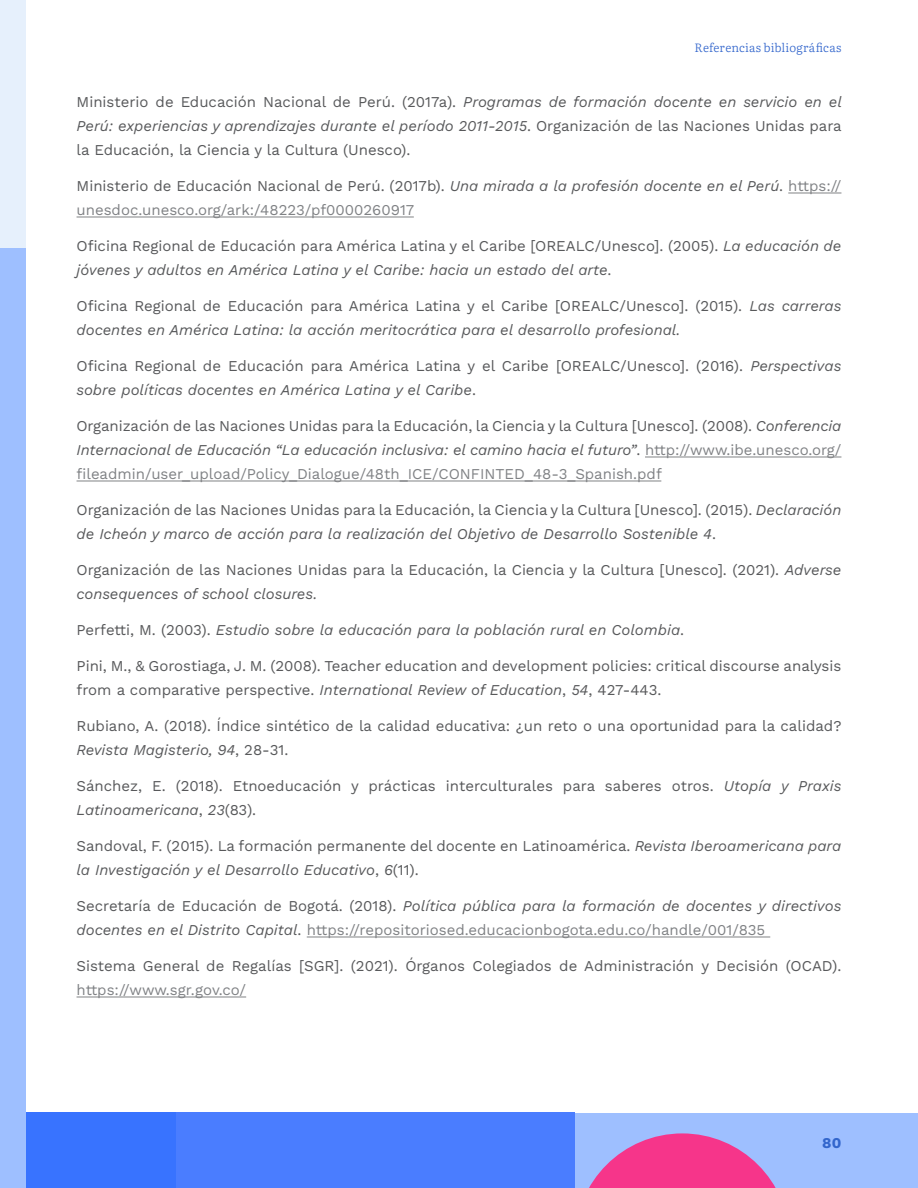
<style>
.page{position:relative;width:918px;height:1188px;background:#fff}
.page>*{position:absolute;margin:0;border:0;box-sizing:border-box;transform-origin:0 0}
.t1{font:15px/24px "Work Sans";color:#58595b}
.t2{font:italic 15px/24px "Work Sans";color:#58595b}
.t3{font:15px/24px "Work Sans";color:#808285}
.t4{font:700 15px "Work Sans";color:#36c}
.t5{font:300 12px "Literata 12 pt";letter-spacing:.015em;color:#36c}
.s1{font-style:italic}
.s2{color:#58595b}
.s3{font-style:italic;color:#58595b}
.s4{font-style:normal}
.s5{font-style:normal;color:#808285}
</style>
<div class="page">
<div style="left:0;top:1113px;width:918px;height:75px;background:#9ebfff"></div>
<div style="left:176px;top:1113px;width:399px;height:75px;background:#4a7dff"></div>
<div style="left:0;top:1113px;width:176px;height:75px;background:#3873ff"></div>
<svg style="left:589px;top:1133px;width:187px;height:55px"></svg>
<div style="left:0;top:0;width:26px;height:1188px;background:#9ebfff"></div>
<div style="left:0;top:0;width:26px;height:247px;background:#e6f0fc"></div>
<hr style="left:788px;top:193px;width:53px;height:1px;background:#808285">
<hr style="left:77px;top:217px;width:337px;height:1px;background:#808285">
<hr style="left:645px;top:457px;width:196px;height:1px;background:#808285">
<hr style="left:77px;top:481px;width:584px;height:1px;background:#808285">
<hr style="left:307px;top:937px;width:463px;height:1px;background:#808285">
<hr style="left:77px;top:997px;width:169px;height:1px;background:#808285">
<p class="t5" style="left:695px;top:38px;width:148px">Referencias bibliográficas</p>
<p class="t1" style="left:77px;top:90px;width:767px;text-align:justify">Ministerio de Educación Nacional de Perú. (2017a). <span class="s1">Programas de formación docente en servicio en el Perú: experiencias y aprendizajes durante el período 2011-2015</span>. Organización de las Naciones Unidas para la Educación, la Ciencia y la Cultura (Unesco).</p>
<p class="t3" style="left:77px;top:174px;width:766px"><span class="s2">Ministerio de Educación Nacional de Perú. (2017b).</span> <span class="s3">Una mirada a la profesión docente en el Perú</span><span class="s2">.</span> https:// unesdoc.unesco.org/ark:/48223/pf0000260917</p>
<p class="t1" style="left:77px;top:234px;width:766px">Oficina Regional de Educación para América Latina y el Caribe [OREALC/Unesco]. (2005). <span class="s1">La educación de jóvenes y adultos en América Latina y el Caribe: hacia un estado del arte</span>.</p>
<p class="t2" style="left:77px;top:293px;width:766px"><span class="s4">Oficina Regional de Educación para América Latina y el Caribe [OREALC/Unesco]. (2015).</span> Las carreras docentes en América Latina: la acción meritocrática para el desarrollo profesional.</p>
<p class="t1" style="left:77px;top:354px;width:766px">Oficina Regional de Educación para América Latina y el Caribe [OREALC/Unesco]. (2016). <span class="s1">Perspectivas sobre políticas docentes en América Latina y el Caribe</span>.</p>
<p class="t3" style="left:77px;top:414px;width:766px;text-align:justify"><span class="s2">Organización de las Naciones Unidas para la Educación, la Ciencia y la Cultura [Unesco]. (2008).</span> <span class="s3">Conferencia Internacional de Educación “La educación inclusiva: el camino hacia el futuro”</span><span class="s2">.</span> http://www.ibe.unesco.org/ fileadmin/user_upload/Policy_Dialogue/48th_ICE/CONFINTED_48-3_Spanish.pdf</p>
<p class="t2" style="left:77px;top:497px;width:766px"><span class="s4">Organización de las Naciones Unidas para la Educación, la Ciencia y la Cultura [Unesco]. (2015).</span> Declaración de Icheón y marco de acción para la realización del Objetivo de Desarrollo Sostenible 4<span class="s4">.</span></p>
<p class="t1" style="left:77px;top:558px;width:766px">Organización de las Naciones Unidas para la Educación, la Ciencia y la Cultura [Unesco]. (2021). <span class="s1">Adverse consequences of school closures.</span></p>
<p class="t2" style="left:77px;top:617px;width:609px"><span class="s4">Perfetti, M. (2003).</span> Estudio sobre la educación para la población rural en Colombia<span class="s4">.</span></p>
<p class="t1" style="left:77px;top:654px;width:766px">Pini, M., &amp; Gorostiaga, J. M. (2008). Teacher education and development policies: critical discourse analysis from a comparative perspective. <span class="s1">International Review of Education</span>, <span class="s1">54</span>, 427-443.</p>
<p class="t1" style="left:77px;top:714px;width:766px">Rubiano, A. (2018). Índice sintético de la calidad educativa: ¿un reto o una oportunidad para la calidad?<br><span class="s1">Revista Magisterio, 94</span>, 28-31.</p>
<p class="t1" style="left:77px;top:774px;width:766px">Sánchez, E. (2018). Etnoeducación y prácticas interculturales para saberes otros. <span class="s1">Utopía y Praxis<br>Latinoamericana</span>, <span class="s1">23</span>(83).</p>
<p class="t1" style="left:77px;top:834px;width:766px">Sandoval, F. (2015). La formación permanente del docente en Latinoamérica. <span class="s1">Revista Iberoamericana para la Investigación y el Desarrollo Educativo</span>, <span class="s1">6</span>(11).</p>
<p class="t2" style="left:77px;top:893px;width:766px"><span class="s4">Secretaría de Educación de Bogotá. (2018).</span> Política pública para la formación de docentes y directivos docentes en el Distrito Capital<span class="s4">.</span> <span class="s5">https://repositoriosed.educacionbogota.edu.co/handle/001/835</span></p>
<p class="t1" style="left:77px;top:954px;width:766px">Sistema General de Regalías [SGR]. (2021). Órganos Colegiados de Administración y Decisión (OCAD).</p>
<p class="t3" style="left:77px;top:978px;width:171px">https://www.sgr.gov.co/</p>
<p class="t4" style="left:822px;top:1131px;width:21px">80</p>
</div>
